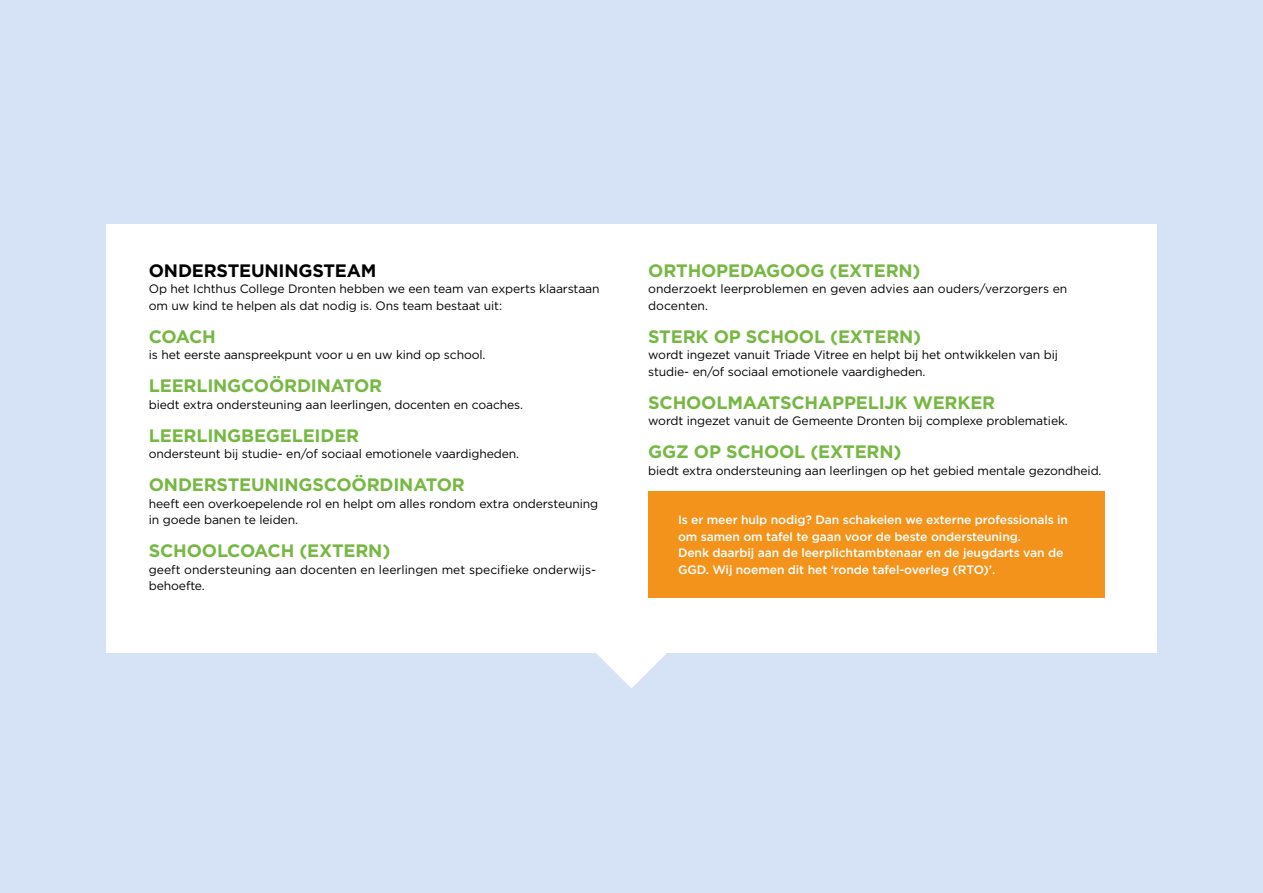
<style>
.page{position:relative;width:1263px;height:893px;background:#d6e2f5}
.page>*{position:absolute;margin:0;border:0;box-sizing:border-box;transform-origin:0 0}
.t1{font:700 18px "Gotham";letter-spacing:-.01em;color:#76b843}
.t2{font:700 18px "Gotham";letter-spacing:-.01em;color:#000}
.t3{font:12.15px/16.5px "Gotham";letter-spacing:-.01em;color:#000}
.t4{font:500 12.15px/16.5px "Gotham";letter-spacing:-.01em;color:#fff}
</style>
<div class="page">
<div style="left:106px;top:224px;width:1051px;height:428px;background:#fff"></div>
<div style="left:648px;top:491px;width:457px;height:107px;background:#f3931b"></div>
<svg style="left:590px;top:652px;width:83px;height:36px"></svg>
<h1 class="t2" style="left:149px;top:258px;width:229px">ONDERSTEUNINGSTEAM</h1>
<p class="t3" style="left:149px;top:280px;width:452px">Op het Ichthus College Dronten hebben we een team van experts klaarstaan om uw kind te helpen als dat nodig is. Ons team bestaat uit:</p>
<h1 class="t1" style="left:149px;top:324px;width:69px">COACH</h1>
<p class="t3" style="left:149px;top:346px;width:338px">is het eerste aanspreekpunt voor u en uw kind op school.</p>
<h1 class="t1" style="left:149px;top:374px;width:235px">LEERLINGCOÖRDINATOR</h1>
<p class="t3" style="left:149px;top:396px;width:376px">biedt extra ondersteuning aan leerlingen, docenten en coaches.</p>
<h1 class="t1" style="left:149px;top:423px;width:212px">LEERLINGBEGELEIDER</h1>
<p class="t3" style="left:149px;top:445px;width:372px">ondersteunt bij studie- en/of sociaal emotionele vaardigheden.</p>
<h1 class="t1" style="left:149px;top:473px;width:317px">ONDERSTEUNINGSCOÖRDINATOR</h1>
<p class="t3" style="left:149px;top:495px;width:451px">heeft een overkoepelende rol en helpt om alles rondom extra ondersteuning in goede banen te leiden.</p>
<h1 class="t1" style="left:149px;top:539px;width:243px">SCHOOLCOACH (EXTERN)</h1>
<p class="t3" style="left:149px;top:561px;width:449px">geeft ondersteuning aan docenten en leerlingen met specifieke onderwijs&shy;behoefte.</p>
<h1 class="t1" style="left:648px;top:258px;width:274px">ORTHOPEDAGOOG (EXTERN)</h1>
<p class="t3" style="left:648px;top:280px;width:421px">onderzoekt leerproblemen en geven advies aan ouders/verzorgers en docenten.</p>
<h1 class="t1" style="left:648px;top:324px;width:274px">STERK OP SCHOOL (EXTERN)</h1>
<p class="t3" style="left:648px;top:346px;width:411px">wordt ingezet vanuit Triade Vitree en helpt bij het ontwikkelen van bij studie- en/of sociaal emotionele vaardigheden.</p>
<h1 class="t1" style="left:648px;top:390px;width:349px">SCHOOLMAATSCHAPPELIJK WERKER</h1>
<p class="t3" style="left:648px;top:412px;width:421px">wordt ingezet vanuit de Gemeente Dronten bij complexe problematiek.</p>
<h1 class="t1" style="left:648px;top:440px;width:255px">GGZ OP SCHOOL (EXTERN)</h1>
<p class="t3" style="left:648px;top:462px;width:455px">biedt extra ondersteuning aan leerlingen op het gebied mentale gezondheid.</p>
<p class="t4" style="left:678px;top:511px;width:392px">Is er meer hulp nodig? Dan schakelen we externe professionals in om samen om tafel te gaan voor de beste ondersteuning.<br>Denk daarbij aan de leerplichtambtenaar en de jeugdarts van de GGD. Wij noemen dit het ‘ronde tafel-overleg (RTO)’.</p>
</div>
